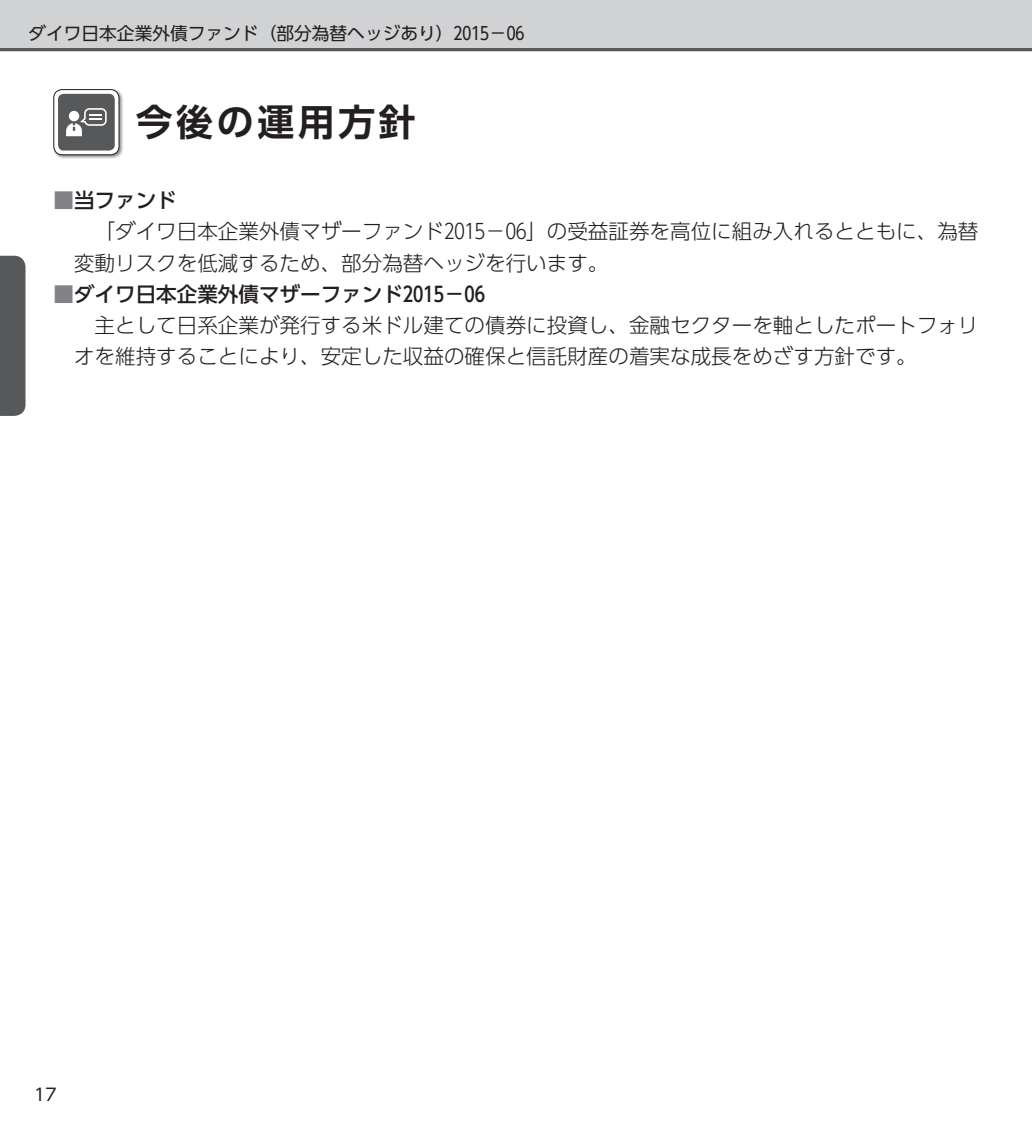
<style>
.page{position:relative;width:1032px;height:1134px;background:#fff}
.page>*{position:absolute;margin:0;border:0;box-sizing:border-box;transform-origin:0 0}
.t1{font:700 36.8px "UD Shin Go Pro De";letter-spacing:.1em;color:#231f20}
.t2{font:300 20.6px "UD Shin Go Pro";color:#231f20}
.t3{font:500 20.6px "UD Shin Go Pro";color:#231f20}
.t4{font:17.8px "UD Shin Go Pro";color:#231f20}
.t5{font:17px "UD Shin Go Pro";color:#231f20}
.s1{color:#808285}
</style>
<div class="page">
<div style="left:0;top:0;width:1032px;height:51px;background:#d1d2d4"></div>
<hr style="left:0;top:48px;width:1032px;height:3px;background:#57585a">
<div style="left:1px;top:256px;width:25px;height:160px;background:#57585a"></div>
<hr style="left:0;top:256px;width:1px;height:160px;background:#57585a">
<div style="left:53px;top:89px;width:71px;height:71px;background:#231f20;opacity:.5"></div>
<div style="left:54px;top:90px;width:65px;height:65px;background:#fff;border-radius:9px"></div>
<div style="left:54px;top:89px;width:65px;height:66px;border:1px solid #231f20;border-radius:9px"></div>
<div style="left:58px;top:94px;width:57px;height:57px;background:#57585a;border-radius:6px"></div>
<svg style="left:66px;top:108px;width:41px;height:28px"></svg>
<p class="t4" style="left:28px;top:19px;width:498px">ダイワ日本企業外債ファンド（部分為替ヘッジあり）2015－06</p>
<h1 class="t1" style="left:136px;top:92px;width:282px">今後の運用方針</h1>
<p class="t3" style="left:54px;top:184px;width:125px"><span class="s1">■</span>当ファンド</p>
<p class="t2" style="left:105px;top:215px;width:875px">｢ダイワ日本企業外債マザーファンド2015－06｣の受益証券を高位に組み入れるとともに、為替</p>
<p class="t2" style="left:74px;top:246px;width:536px">変動リスクを低減するため、部分為替ヘッジを行います。</p>
<p class="t3" style="left:54px;top:277px;width:433px"><span class="s1">■</span>ダイワ日本企業外債マザーファンド2015－06</p>
<p class="t2" style="left:95px;top:309px;width:885px">主として日系企業が発行する米ドル建ての債券に投資し、金融セクターを軸としたポートフォリ</p>
<p class="t2" style="left:74px;top:340px;width:844px">オを維持することにより、安定した収益の確保と信託財産の着実な成長をめざす方針です。</p>
<p class="t5" style="left:34px;top:1081px;width:24px">17</p>
</div>
